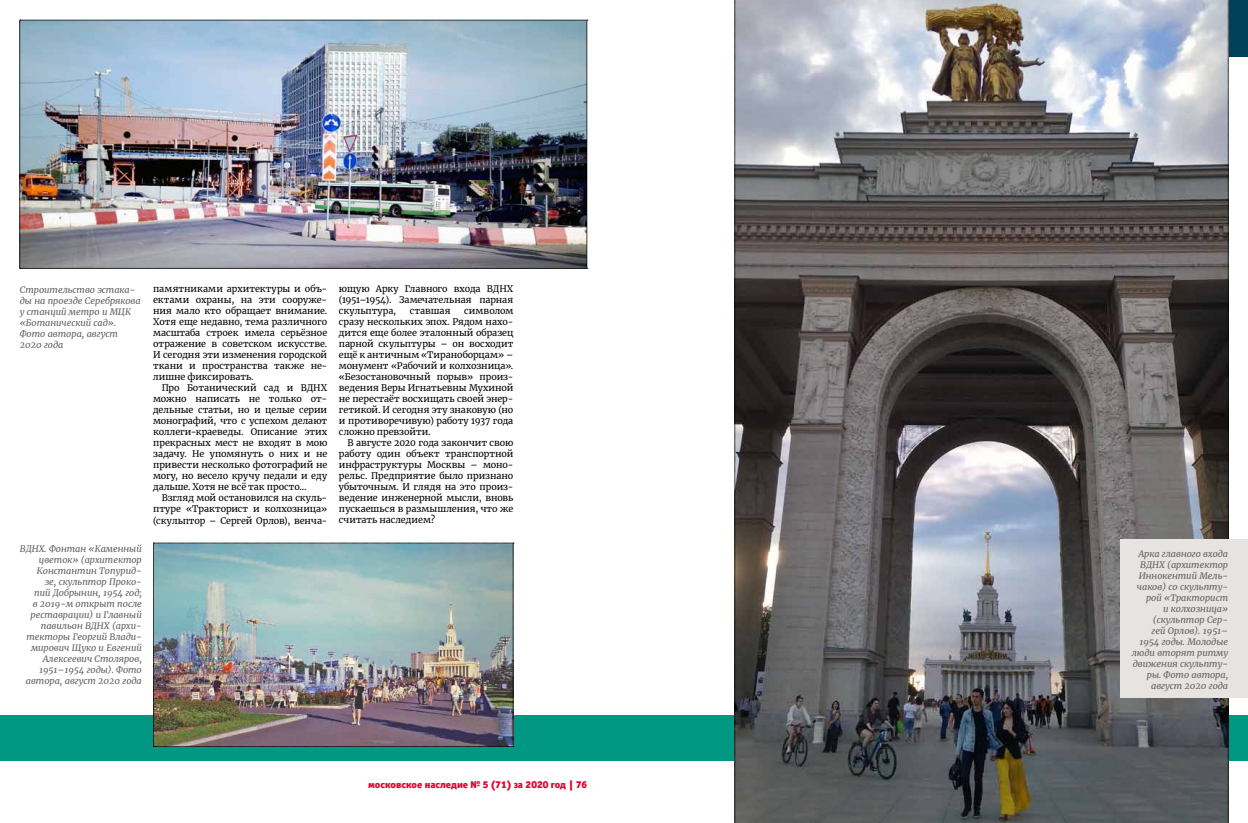
<style>
.page{position:relative;width:1248px;height:823px;background:#fff}
.page>*{position:absolute;margin:0;border:0;box-sizing:border-box;transform-origin:0 0}
.t1{font:10px "Officina Sans Black C";color:#e4022d}
.t2{font:9px/11px "Merriweather";letter-spacing:-.005em;color:#000;text-align:justify}
.t3{font:italic 9px/11px "Merriweather";color:#636362;text-align:right}
</style>
<div class="page">
<div style="left:1071px;top:0;width:176px;height:57px;background:#004159"></div>
<div style="left:0;top:714px;width:1247px;height:46px;background:#009882"></div>
<img style="left:20px;top:20px;width:568px;height:249px">
<img style="left:735px;top:0;width:492px;height:822px">
<svg style="left:1227px;top:0;width:1px;height:823px"></svg>
<svg style="left:734px;top:0;width:1px;height:823px"></svg>
<div style="left:1120px;top:539px;width:127px;height:158px;background:#e7e3e1"></div>
<img style="left:153px;top:542px;width:361px;height:204px">
<p class="t3" style="left:20px;top:284px;width:122px;text-align:left">Строительство эстака&shy;ды на проезде Серебрякова у станций метро и МЦК «Ботанический сад».<br>Фото автора, август<br>2020 года</p>
<p class="t3" style="left:20px;top:542px;width:123px">ВДНХ. Фонтан «Каменный цветок» (архитектор<br>Константин Топурид-<br>зе, скульптор Проко-<br>пий Добрынин, 1954 год;<br>в 2019-м открыт после реставрации) и Главный павильон ВДНХ (архи&shy;текторы Георгий Влади&shy;мирович Щуко и Евгений<br>Алексеевич Столяров,<br>1951–1954 годы). Фото автора, август 2020 года</p>
<p class="t2" style="left:153px;top:283px;width:175px">памятниками архитектуры и объ&shy;ектами охраны, на эти сооруже&shy;ния мало кто обращает внимание.<br>Хотя еще недавно, тема различного масштаба строек имела серьёзное отражение в советском искусстве.<br>И сегодня эти изменения городской ткани и пространства также не&shy;лишне фиксировать.</p>
<p class="t2" style="left:153px;top:382px;width:175px;text-indent:9px">Про Ботанический сад и ВДНХ можно написать не только от&shy;дельные статьи, но и целые серии монографий, что с успехом делают коллеги-краеведы. Описание этих прекрасных мест не входят в мою задачу. Не упомянуть о них и не привести несколько фотографий не могу, но весело кручу педали и еду дальше. Хотя не всё так просто…</p>
<p class="t2" style="left:153px;top:492px;width:175px;text-indent:9px">Взгляд мой остановился на скуль&shy;птуре «Тракторист и колхозница» (скульптор – Сергей Орлов), венча-</p>
<p class="t2" style="left:339px;top:283px;width:176px">ющую Арку Главного входа ВДНХ (1951–1954). Замечательная парная скульптура,</p>
<p class="t2" style="left:339px;top:305px;width:176px;text-indent:125px">символом сразу нескольких эпох. Рядом нахо&shy;дится еще более эталонный образец парной скульптуры – он восходит ещё к античным «Тираноборцам» – монумент «Рабочий и колхозница». «Безостановочный порыв» произ&shy;ведения Веры Игнатьевны Мухиной не перестаёт восхищать своей энер&shy;гетикой. И сегодня эту знаковую (но и противоречивую) работу 1937 года сложно превзойти.</p>
<p class="t2" style="left:339px;top:437px;width:176px;text-indent:9px">В августе 2020 года закончит свою работу один объект транспортной инфраструктуры Москвы – моно&shy;рельс. Предприятие было признано убыточным. И глядя на это произ&shy;ведение инженерной мысли, вновь пускаешься в размышления, что же считать наследием?</p>
<p class="t2" style="left:410px;top:305px;width:42px">ставшая</p>
<p class="t1" style="left:368px;top:778px;width:220px">московское наследие № 5 (71) за 2020 год | 76</p>
<p class="t3" style="left:1131px;top:547px;width:98px">Арка главного входа<br>ВДНХ (архитектор<br>Иннокентий Мель&shy;чаков) со скульпту&shy;рой «Тракторист<br>и колхозница» (скульптор Сер-<br>гей Орлов). 1951–<br>1954 годы. Молодые люди вторят ритму движения скульпту&shy;ры. Фото автора, август 2020 года</p>
</div>
